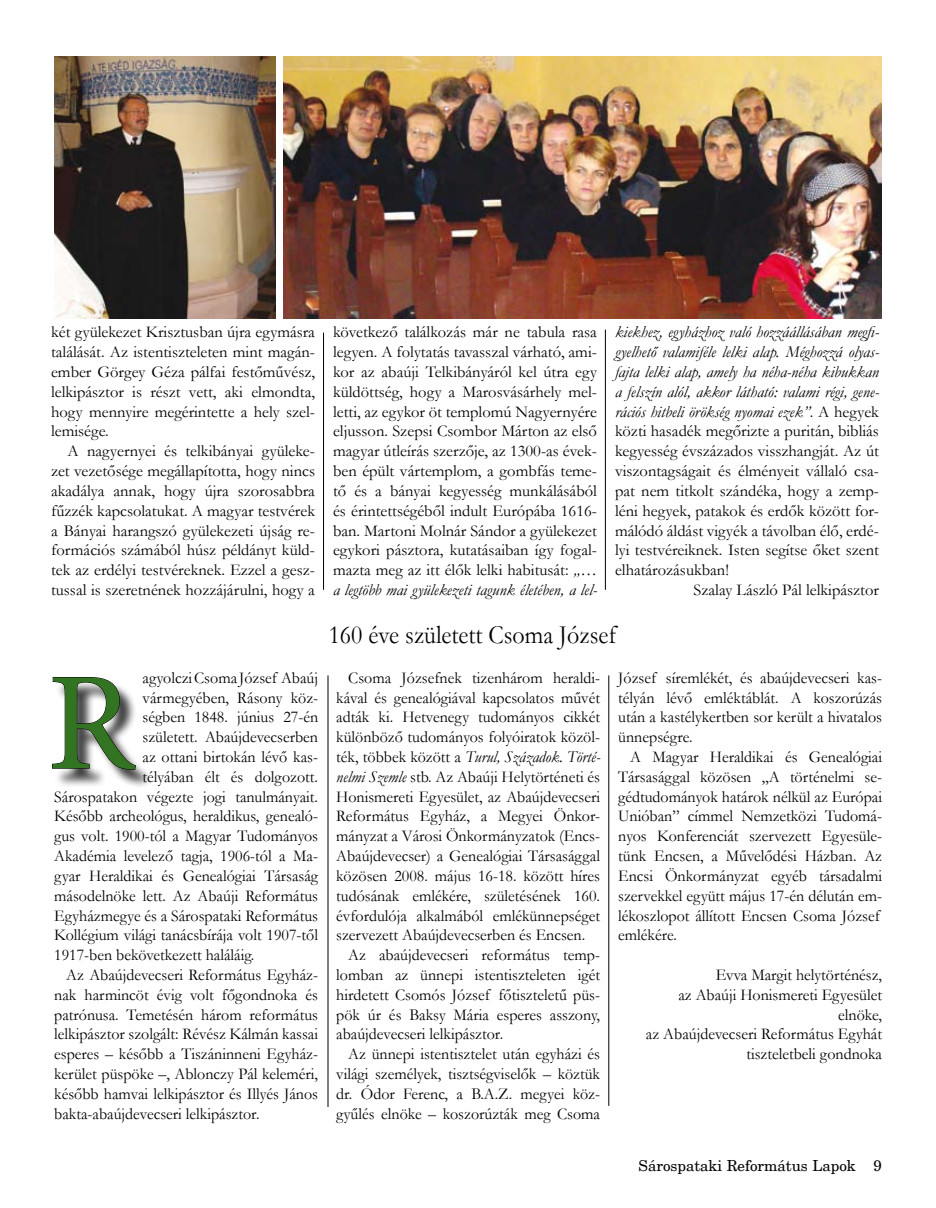
<style>
.page{position:relative;width:936px;height:1208px;background:#fff}
.page>*{position:absolute;margin:0;border:0;box-sizing:border-box;transform-origin:0 0}
.t1{font:139.5px "Minion Pro";color:#337422}
.t2{font:26.4px "Garamond";color:#000;scale:.91 1}
.t3{font:16.5px/19.8px "Garamond";color:#000;text-align:justify}
.t4{font:italic 16.5px "Garamond";color:#000}
.t5{font:15px "New Brunswick";color:#000}
.s1{font-style:italic}
.s2{font-style:normal}
</style>
<div class="page">
<div style="left:54px;top:679px;width:99px;height:109px;background:#000;opacity:.75"></div>
<svg style="left:52px;top:677px;width:84px;height:93px"></svg>
<hr style="left:323px;top:333px;width:1px;height:257px;background:#000">
<hr style="left:605px;top:330px;width:1px;height:260px;background:#000">
<hr style="left:328px;top:675px;width:1px;height:432px;background:#000">
<hr style="left:608px;top:675px;width:1px;height:431px;background:#000">
<img style="left:283px;top:56px;width:598px;height:262px">
<img style="left:54px;top:56px;width:221px;height:262px">
<p class="t3" style="left:51px;top:322px;width:265px">két gyülekezet Krisztusban újra egymásra találását. Az istentiszteleten mint magán&shy;ember Görgey Géza pálfai festőművész, lelkipásztor is részt vett, aki elmondta, hogy mennyire megérintette a hely szel&shy;lemisége.</p>
<p class="t3" style="left:51px;top:441px;width:265px;text-indent:16px">A nagyernyei és telkibányai gyüleke&shy;zet vezetősége megállapította, hogy nincs akadálya annak, hogy újra szorosabbra fűzzék kapcsolatukat. A magyar testvérek a Bányai harangszó gyülekezeti újság re&shy;formációs számából húsz példányt küld&shy;tek az erdélyi testvéreknek. Ezzel a gesz&shy;tussal is szeretnének hozzájárulni, hogy a</p>
<p class="t3" style="left:142px;top:667px;width:177px">agyolczi Csoma József Abaúj</p>
<p class="t3" style="left:142px;top:687px;width:177px">vármegyében, Rásony köz-</p>
<p class="t3" style="left:142px;top:707px;width:177px">ségben 1848. június 27-én</p>
<p class="t3" style="left:142px;top:726px;width:177px">született. Abaújdevecserben</p>
<p class="t3" style="left:142px;top:746px;width:177px">az ottani birtokán lévő kas-</p>
<p class="t3" style="left:142px;top:766px;width:177px">télyában élt és dolgozott.</p>
<p class="t3" style="left:54px;top:786px;width:265px">Sárospatakon végezte jogi tanulmányait.</p>
<p class="t3" style="left:54px;top:806px;width:265px">Később archeológus, heraldikus, genealó-</p>
<p class="t3" style="left:54px;top:825px;width:265px">gus volt. 1900-tól a Magyar Tudományos</p>
<p class="t3" style="left:54px;top:845px;width:265px">Akadémia levelező tagja, 1906-tól a Ma-</p>
<p class="t3" style="left:54px;top:865px;width:265px">gyar Heraldikai és Genealógiai Társaság</p>
<p class="t3" style="left:54px;top:885px;width:265px">másodelnöke lett. Az Abaúji Református</p>
<p class="t3" style="left:54px;top:905px;width:265px">Egyházmegye és a Sárospataki Református</p>
<p class="t3" style="left:54px;top:924px;width:265px">Kollégium világi tanácsbírája volt 1907-től</p>
<p class="t3" style="left:54px;top:944px;width:201px">1917-ben bekövetkezett haláláig.</p>
<p class="t3" style="left:66px;top:964px;width:253px">Az Abaújdevecseri Református Egyház-</p>
<p class="t3" style="left:54px;top:984px;width:265px">nak harmincöt évig volt főgondnoka és</p>
<p class="t3" style="left:54px;top:1004px;width:265px">patrónusa. Temetésén három református</p>
<p class="t3" style="left:54px;top:1023px;width:265px">lelkipásztor szolgált: Révész Kálmán kassai</p>
<p class="t3" style="left:54px;top:1043px;width:265px">esperes – később a Tiszáninneni Egyház-</p>
<p class="t3" style="left:54px;top:1063px;width:265px">kerület püspöke –, Ablonczy Pál keleméri,</p>
<p class="t3" style="left:54px;top:1083px;width:265px">később hamvai lelkipásztor és Illyés János</p>
<p class="t3" style="left:54px;top:1103px;width:207px">bakta-abaújdevecseri lelkipásztor.</p>
<h1 class="t1" style="left:47px;top:630px;width:88px">R</h1>
<p class="t3" style="left:333px;top:322px;width:265px">következő találkozás már ne tabula rasa legyen. A folytatás tavasszal várható, ami&shy;kor az abaúji Telkibányáról kel útra egy küldöttség, hogy a Marosvásárhely mel&shy;letti, az egykor öt templomú Nagyernyére eljusson. Szepsi Csombor Márton az első magyar útleírás szerzője, az 1300-as évek&shy;ben épült vártemplom, a gombfás teme&shy;tő és a bányai kegyesség munkálásából és érintettségéből indult Európába 1616- ban. Martoni Molnár Sándor a gyülekezet egykori pásztora, kutatásaiban így fogal&shy;mazta meg az itt élők lelki habitusát: <span class="s1">„… a legtöbb mai gyülekezeti tagunk életében, a lel-</span></p>
<p class="t4" style="left:615px;top:321px;width:265px">kiekhez, egyházhoz való hozzáállásában megfi-</p>
<p class="t4" style="left:615px;top:341px;width:265px">gyelhető valamiféle lelki alap. Méghozzá olyas-</p>
<p class="t4" style="left:615px;top:361px;width:265px">fajta lelki alap, amely ha néha-néha kibukkan</p>
<p class="t4" style="left:615px;top:380px;width:265px">a felszín alól, akkor látható: valami régi, gene-</p>
<p class="t4" style="left:615px;top:400px;width:265px">rációs hitbeli örökség nyomai ezek”<span class="s2">. A hegyek</span></p>
<p class="t3" style="left:615px;top:421px;width:265px">közti hasadék megőrizte a puritán, bibliás</p>
<p class="t3" style="left:615px;top:441px;width:265px">kegyesség évszázados visszhangját. Az út</p>
<p class="t3" style="left:615px;top:460px;width:265px">viszontagságait és élményeit vállaló csa-</p>
<p class="t3" style="left:615px;top:480px;width:265px">pat nem titkolt szándéka, hogy a zemp-</p>
<p class="t3" style="left:615px;top:500px;width:265px">léni hegyek, patakok és erdők között for-</p>
<p class="t3" style="left:615px;top:520px;width:265px">málódó áldást vigyék a távolban élő, erdé-</p>
<p class="t3" style="left:615px;top:540px;width:265px">lyi testvéreiknek. Isten segítse őket szent</p>
<p class="t3" style="left:615px;top:559px;width:115px">elhatározásukban!</p>
<p class="t3" style="left:693px;top:579px;width:187px">Szalay László Pál lelkipásztor</p>
<h2 class="t2" style="left:329px;top:617px;width:317px">160 éve született Csoma József</h2>
<p class="t3" style="left:348px;top:667px;width:253px">Csoma Józsefnek tizenhárom heraldi-</p>
<p class="t3" style="left:336px;top:687px;width:265px">kával és genealógiával kapcsolatos művét</p>
<p class="t3" style="left:336px;top:707px;width:265px">adták ki. Hetvenegy tudományos cikkét</p>
<p class="t3" style="left:336px;top:726px;width:265px">különböző tudományos folyóiratok közöl-</p>
<p class="t4" style="left:336px;top:745px;width:265px"><span class="s2">ték, többek között a</span> Turul, Századok. Törté-</p>
<p class="t3" style="left:336px;top:766px;width:265px"><span class="s1">nelmi Szemle</span> stb. Az Abaúji Helytörténeti és</p>
<p class="t3" style="left:336px;top:786px;width:265px">Honismereti Egyesület, az Abaújdevecseri</p>
<p class="t3" style="left:336px;top:806px;width:265px">Református Egyház, a Megyei Önkor-</p>
<p class="t3" style="left:336px;top:825px;width:265px">mányzat a Városi Önkormányzatok (Encs-</p>
<p class="t3" style="left:336px;top:845px;width:265px">Abaújdevecser) a Genealógiai Társasággal</p>
<p class="t3" style="left:336px;top:865px;width:265px">közösen 2008. május 16-18. között híres</p>
<p class="t3" style="left:336px;top:885px;width:265px">tudósának emlékére, születésének 160.</p>
<p class="t3" style="left:336px;top:905px;width:265px">évfordulója alkalmából emlékünnepséget</p>
<p class="t3" style="left:336px;top:924px;width:250px">szervezett Abaújdevecserben és Encsen.</p>
<p class="t3" style="left:348px;top:944px;width:253px">Az abaújdevecseri református temp-</p>
<p class="t3" style="left:336px;top:964px;width:265px">lomban az ünnepi istentiszteleten igét</p>
<p class="t3" style="left:336px;top:984px;width:265px">hirdetett Csomós József főtiszteletű püs-</p>
<p class="t3" style="left:336px;top:1004px;width:265px">pök úr és Baksy Mária esperes asszony,</p>
<p class="t3" style="left:336px;top:1023px;width:168px">abaújdevecseri lelkipásztor.</p>
<p class="t3" style="left:348px;top:1043px;width:253px">Az ünnepi istentisztelet után egyházi és</p>
<p class="t3" style="left:336px;top:1063px;width:265px">világi személyek, tisztségviselők – köztük</p>
<p class="t3" style="left:336px;top:1083px;width:265px">dr. Ódor Ferenc, a B.A.Z. megyei köz-</p>
<p class="t3" style="left:336px;top:1103px;width:265px">gyűlés elnöke – koszorúzták meg Csoma</p>
<p class="t3" style="left:618px;top:667px;width:265px">József síremlékét, és abaújdevecseri kas&shy;télyán lévő emléktáblát. A koszorúzás után a kastélykertben sor került a hivatalos ünnepségre.</p>
<p class="t3" style="left:618px;top:746px;width:265px;text-align:left;text-indent:12px">A Magyar Heraldikai és Genealógiai Társasággal közösen „A történelmi se&shy;gédtudományok határok nélkül az Európai Unióban” címmel Nemzetközi Tudomá&shy;nyos Konferenciát szervezett Egyesüle&shy;tünk Encsen, a Művelődési Házban. Az Encsi Önkormányzat egyéb társadalmi szervekkel együtt május 17-én délután em&shy;lékoszlopot állított Encsen Csoma József emlékére.</p>
<p class="t3" style="left:646px;top:964px;width:238px;text-align:right">Evva Margit helytörténész,<br>az Abaúji Honismereti Egyesület elnöke,<br>az Abaújdevecseri Református Egyhát tiszteletbeli gondnoka</p>
<p class="t5" style="left:638px;top:1156px;width:245px">Sárospataki Református Lapok 9</p>
</div>
